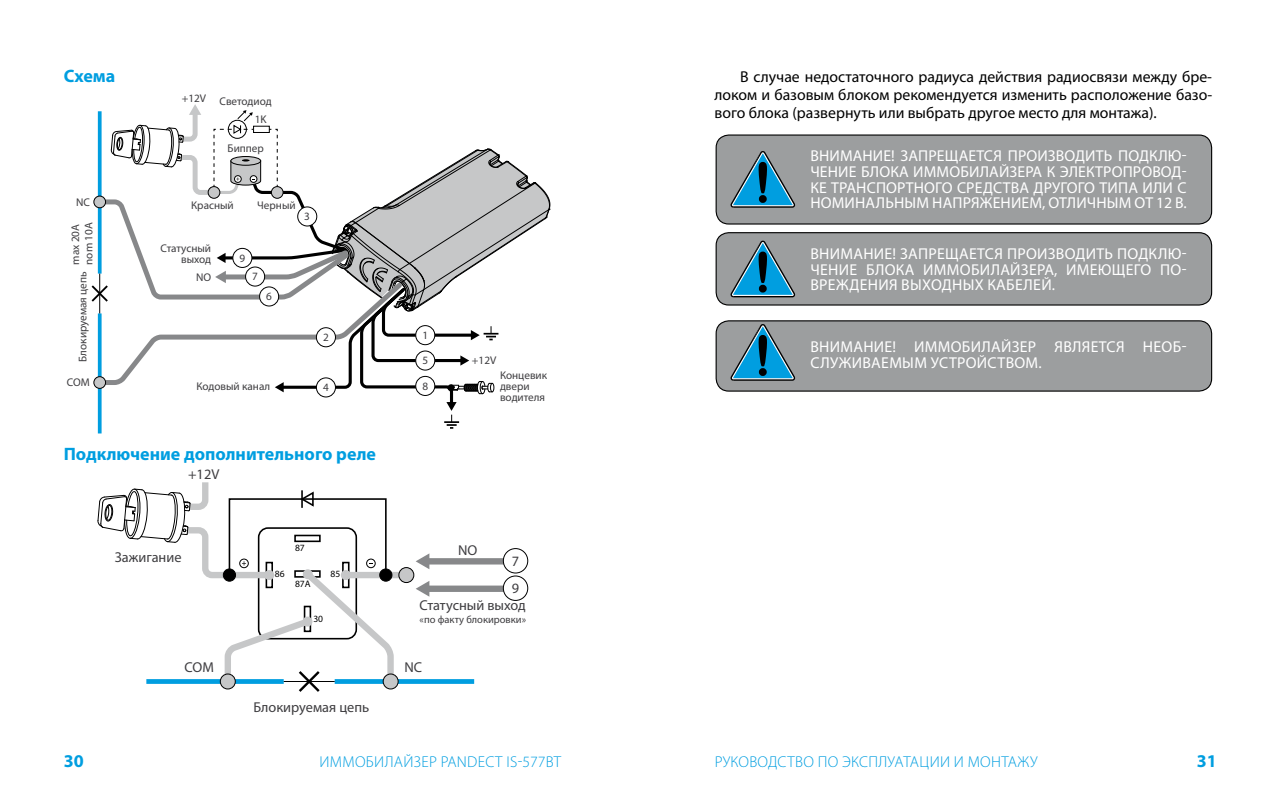
<style>
.page{position:relative;width:1276px;height:798px;background:#fff}
.page>*{position:absolute;margin:0;border:0;box-sizing:border-box;transform-origin:0 0}
.t1{font:700 18px "Myriad Pro";color:#009ee0}
.t2{font:15.75px/15.8px "Myriad Pro";letter-spacing:.02em;color:#fff;text-align:justify}
.t3{font:15.75px/18px "Myriad Pro";color:#000;text-align:justify}
.t4{font:300 15.75px "Myriad Pro";letter-spacing:.02em;color:#009ee0}
.t5{font:14.4px "Myriad Pro";color:#3e3d40}
.t6{font:11.25px/11.2px "Myriad Pro";color:#3e3d40}
.t7{font:10.58px "Myriad Pro";color:#3e3d40}
.t8{font:9.45px "Myriad Pro";color:#000}
</style>
<div class="page">
<div style="left:716px;top:135px;width:495px;height:89px;background:#9c9e9f;border-radius:13px"></div>
<div style="left:715px;top:134px;width:497px;height:90px;border:1px solid #000;border-radius:13px"></div>
<svg style="left:730px;top:151px;width:65px;height:57px"></svg>
<div style="left:716px;top:232px;width:495px;height:73px;background:#9c9e9f;border-radius:13px"></div>
<div style="left:715px;top:232px;width:497px;height:73px;border:1px solid #000;border-radius:13px"></div>
<svg style="left:730px;top:240px;width:65px;height:57px"></svg>
<div style="left:716px;top:321px;width:495px;height:70px;background:#9c9e9f;border-radius:13px"></div>
<div style="left:715px;top:320px;width:497px;height:71px;border:1px solid #000;border-radius:13px"></div>
<svg style="left:730px;top:324px;width:65px;height:56px"></svg>
<svg style="left:98px;top:428px;width:4px;height:5px"></svg>
<svg style="left:91px;top:104px;width:459px;height:324px"></svg>
<div style="left:427px;top:558px;width:86px;height:6px;background:#87888a"></div>
<svg style="left:416px;top:553px;width:13px;height:16px"></svg>
<div style="left:344px;top:571px;width:66px;height:7px;background:#c6c7c8"></div>
<svg style="left:398px;top:679px;width:76px;height:4px"></svg>
<div style="left:383px;top:673px;width:15px;height:16px;border:1px solid #000;border-radius:50%"></div>
<div style="left:503px;top:548px;width:25px;height:24px;background:#fff;border-radius:50%"></div>
<div style="left:503px;top:548px;width:25px;height:25px;border:1px solid #000;border-radius:50%"></div>
<div style="left:427px;top:585px;width:86px;height:6px;background:#87888a"></div>
<svg style="left:416px;top:581px;width:13px;height:15px"></svg>
<div style="left:503px;top:575px;width:25px;height:25px;background:#fff;border-radius:50%"></div>
<div style="left:503px;top:575px;width:25px;height:25px;border:1px solid #000;border-radius:50%"></div>
<svg style="left:97px;top:482px;width:300px;height:210px"></svg>
<div style="left:229px;top:498px;width:158px;height:71px;border:2px solid #000"></div>
<div style="left:399px;top:567px;width:15px;height:15px;background:#c6c7c8;border-radius:50%"></div>
<div style="left:398px;top:567px;width:16px;height:15px;border:1px solid #000;border-radius:50%"></div>
<div style="left:341px;top:570px;width:10px;height:10px;background:#c6c7c8;border-radius:50%"></div>
<div style="left:303px;top:569px;width:10px;height:10px;background:#c6c7c8;border-radius:50%"></div>
<div style="left:264px;top:570px;width:10px;height:10px;background:#c6c7c8;border-radius:50%"></div>
<div style="left:302px;top:616px;width:10px;height:10px;background:#c6c7c8;border-radius:50%"></div>
<p class="t1" style="left:64px;top:64px;width:53px">Схема</p>
<p class="t6" style="left:76px;top:196px;width:15px">NC</p>
<p class="t6" style="left:68px;top:264px;width:44px;line-height:13.5px;rotate:-90deg">max 20A nom 10A</p>
<p class="t6" style="left:77px;top:361px;width:92px;rotate:-90deg">Блокируемая цепь</p>
<p class="t6" style="left:67px;top:376px;width:24px">COM</p>
<p class="t6" style="left:182px;top:92px;width:26px">+12V</p>
<p class="t6" style="left:219px;top:96px;width:54px">Светодиод</p>
<p class="t6" style="left:227px;top:142px;width:38px">Биппер</p>
<p class="t6" style="left:255px;top:113px;width:13px">1K</p>
<p class="t6" style="left:191px;top:199px;width:44px">Красный</p>
<p class="t6" style="left:257px;top:199px;width:40px">Черный</p>
<p class="t6" style="left:161px;top:242px;width:52px;text-align:right">Статусный выход</p>
<p class="t6" style="left:196px;top:271px;width:17px">NO</p>
<p class="t6" style="left:239px;top:252px;width:7px">9</p>
<p class="t6" style="left:252px;top:270px;width:7px">7</p>
<p class="t6" style="left:266px;top:290px;width:7px">6</p>
<p class="t6" style="left:304px;top:210px;width:7px">3</p>
<p class="t6" style="left:422px;top:329px;width:7px">1</p>
<p class="t6" style="left:422px;top:354px;width:7px">5</p>
<p class="t6" style="left:422px;top:380px;width:7px">8</p>
<p class="t6" style="left:323px;top:331px;width:7px">2</p>
<p class="t6" style="left:472px;top:354px;width:26px">+12V</p>
<p class="t6" style="left:196px;top:380px;width:75px">Кодовый канал</p>
<p class="t6" style="left:500px;top:369px;width:49px">Концевик двери водителя</p>
<p class="t6" style="left:323px;top:381px;width:7px">4</p>
<p class="t1" style="left:64px;top:442px;width:314px">Подключение дополнительного реле</p>
<p class="t5" style="left:188px;top:465px;width:33px">+12V</p>
<p class="t5" style="left:115px;top:548px;width:68px">Зажигание</p>
<p class="t8" style="left:295px;top:542px;width:11px">87</p>
<p class="t8" style="left:275px;top:568px;width:11px">86</p>
<p class="t8" style="left:331px;top:568px;width:11px">85</p>
<p class="t8" style="left:313px;top:612px;width:11px">30</p>
<p class="t8" style="left:295px;top:577px;width:17px">87А</p>
<p class="t5" style="left:458px;top:541px;width:21px">NO</p>
<p class="t5" style="left:512px;top:551px;width:9px">7</p>
<p class="t5" style="left:419px;top:596px;width:108px">Статусный выход</p>
<p class="t7" style="left:420px;top:612px;width:108px">«по факту блокировки»</p>
<p class="t5" style="left:512px;top:579px;width:9px">9</p>
<p class="t5" style="left:185px;top:658px;width:31px">COM</p>
<p class="t5" style="left:404px;top:658px;width:19px">NC</p>
<p class="t5" style="left:253px;top:697px;width:117px">Блокируемая цепь</p>
<p class="t3" style="left:714px;top:67px;width:499px;text-indent:26px">В случае недостаточного радиуса действия радиосвязи между бре&shy;локом и базовым блоком рекомендуется изменить расположение базо&shy;вого блока (развернуть или выбрать другое место для монтажа).</p>
<p class="t2" style="left:810px;top:148px;width:378px">ВНИМАНИЕ! ЗАПРЕЩАЕТСЯ ПРОИЗВОДИТЬ ПОДКЛЮ-ЧЕНИЕ БЛОКА ИММОБИЛАЙЗЕРА К ЭЛЕКТРОПРОВОД-КЕ ТРАНСПОРТНОГО СРЕДСТВА ДРУГОГО ТИПА ИЛИ С НОМИНАЛЬНЫМ НАПРЯЖЕНИЕМ, ОТЛИЧНЫМ ОТ 12 B.</p>
<p class="t2" style="left:810px;top:245px;width:377px">ВНИМАНИЕ! ЗАПРЕЩАЕТСЯ ПРОИЗВОДИТЬ ПОДКЛЮ-ЧЕНИЕ БЛОКА ИММОБИЛАЙЗЕРА, ИМЕЮЩЕГО ПО-ВРЕЖДЕНИЯ ВЫХОДНЫХ КАБЕЛЕЙ.</p>
<p class="t2" style="left:810px;top:338px;width:377px">ВНИМАНИЕ! ИММОБИЛАЙЗЕР ЯВЛЯЕТСЯ НЕОБ-<br>СЛУЖИВАЕМЫМ УСТРОЙСТВОМ.</p>
<p class="t1" style="left:64px;top:748px;width:21px">30</p>
<p class="t4" style="left:319px;top:751px;width:243px">ИММОБИЛАЙЗЕР PANDECT IS-577BT</p>
<p class="t4" style="left:714px;top:751px;width:324px">РУКОВОДСТВО ПО ЭКСПЛУАТАЦИИ И МОНТАЖУ</p>
<p class="t1" style="left:1197px;top:748px;width:21px">31</p>
</div>
